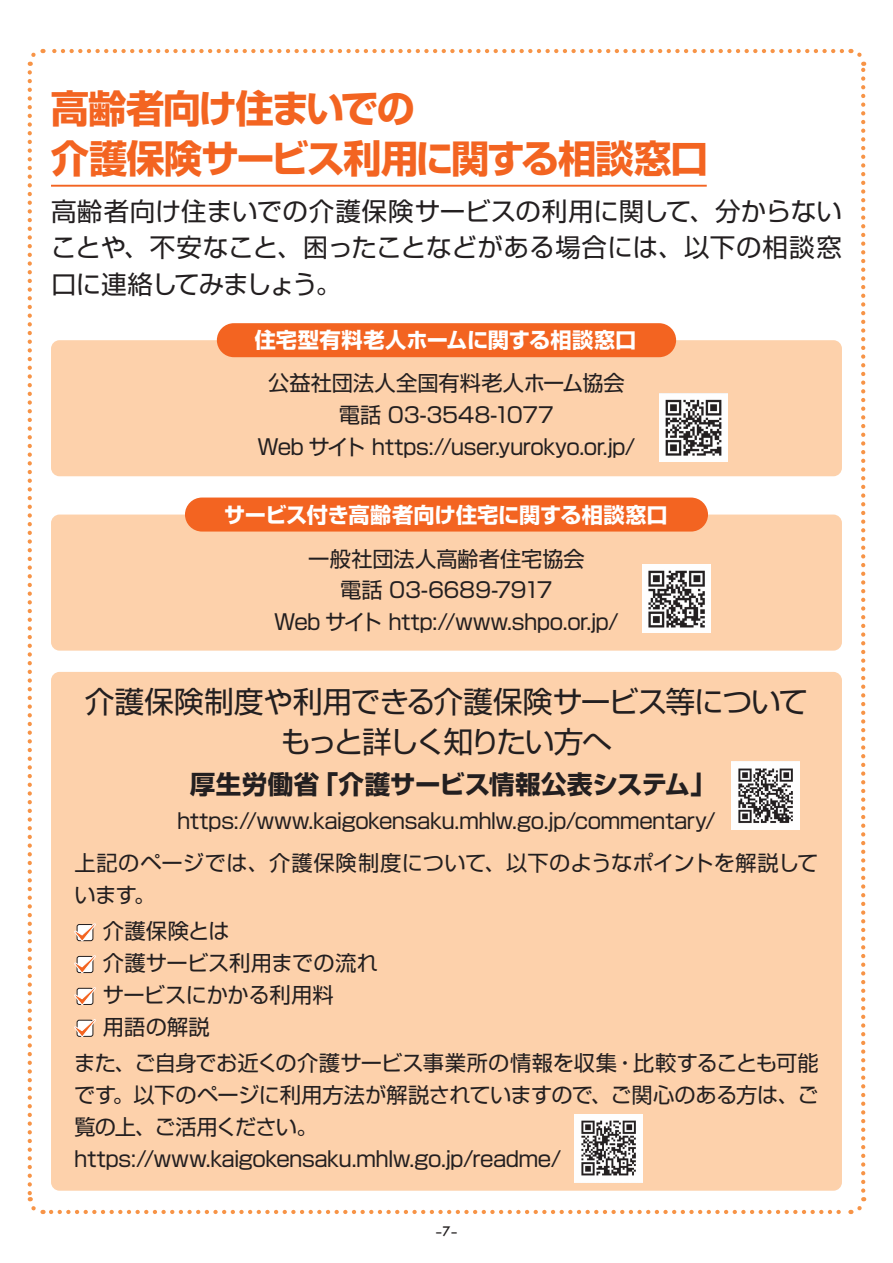
<style>
.page{position:relative;width:893px;height:1263px;background:#fff}
.page>*{position:absolute;margin:0;border:0;box-sizing:border-box;transform-origin:0 0}
.t1{font:700 38.25px/49.9px "Shin Go Pro";letter-spacing:-.045em;color:#f36421}
.t2{font:29.7px/40.3px "Shin Go Pro";letter-spacing:-.04em;color:#231f20;text-align:center}
.t3{font:25.5px/36.2px "Shin Go Pro";letter-spacing:-.01em;color:#231f20;text-align:justify}
.t4{font:700 25.5px "Shin Go Pro";color:#231f20}
.t5{font:21.3px/32px "Shin Go Pro";letter-spacing:-.02em;color:#231f20;text-align:center}
.t6{font:700 21.3px "Shin Go Pro";color:#fff}
.t7{font:21.3px/32px "Shin Go Pro";color:#231f20}
.t8{font:500 12.75px "Futura";color:#231f20}
</style>
<div class="page">
<svg style="left:27px;top:72px;width:17px;height:1143px"></svg>
<svg style="left:51px;top:1197px;width:816px;height:17px"></svg>
<svg style="left:850px;top:48px;width:15px;height:1143px"></svg>
<svg style="left:27px;top:49px;width:815px;height:17px"></svg>
<div style="left:51px;top:514px;width:791px;height:137px;background:#fdd1ab;border-radius:9px"></div>
<div style="left:51px;top:340px;width:791px;height:136px;background:#fdd1ab;border-radius:9px"></div>
<div style="left:185px;top:497px;width:523px;height:34px;background:#f36421;border-radius:17px"></div>
<div style="left:217px;top:323px;width:459px;height:34px;background:#f36421;border-radius:17px"></div>
<hr style="left:51px;top:185px;width:656px;height:2px;background:#f36421">
<div style="left:51px;top:672px;width:791px;height:519px;background:#fdd1ab;border-radius:9px"></div>
<svg style="left:74px;top:923px;width:22px;height:19px"></svg>
<svg style="left:74px;top:955px;width:22px;height:18px"></svg>
<svg style="left:74px;top:987px;width:22px;height:18px"></svg>
<svg style="left:74px;top:1019px;width:22px;height:18px"></svg>
<img style="left:731px;top:761px;width:68px;height:68px">
<img style="left:574px;top:1114px;width:68px;height:68px">
<img style="left:642px;top:565px;width:68px;height:68px">
<img style="left:659px;top:393px;width:68px;height:68px">
<h1 class="t1" style="left:51px;top:79px;width:659px">高齢者向け住まいでの<br>介護保険サービス利用に関する相談窓口</h1>
<p class="t3" style="left:51px;top:190px;width:792px">高齢者向け住まいでの介護保険サービスの利用に関して、分からないことや、不安なこと、困ったことなどがある場合には、以下の相談窓口に連絡してみましょう。</p>
<p class="t6" style="left:255px;top:323px;width:383px">住宅型有料老人ホームに関する相談窓口</p>
<p class="t5" style="left:257px;top:364px;width:380px">公益社団法人全国有料老人ホーム協会電話 03-3548-1077<br>Web サイト https://user.yurokyo.or.jp/</p>
<p class="t6" style="left:224px;top:498px;width:445px">サービス付き高齢者向け住宅に関する相談窓口</p>
<p class="t5" style="left:274px;top:540px;width:346px">一般社団法人高齢者住宅協会<br>電話 03-6689-7917<br>Web サイト http://www.shpo.or.jp/</p>
<h2 class="t2" style="left:85px;top:678px;width:725px">介護保険制度や利用できる介護保険サービス等についてもっと詳しく知りたい方へ</h2>
<p class="t4" style="left:190px;top:764px;width:527px">厚生労働省「介護サービス情報公表システム」</p>
<p class="t5" style="left:74px;top:797px;width:746px;line-height:42.5px">https://www.kaigokensaku.mhlw.go.jp/commentary/<br>上記のページでは、介護保険制度について、以下のようなポイントを解説して</p>
<p class="t5" style="left:103px;top:874px;width:129px;line-height:36.2px;text-align:left;text-indent:-28px">います。<br>介護保険とは</p>
<p class="t7" style="left:103px;top:945px;width:277px">介護サービス利用までの流れサービスにかかる利用料<br>用語の解説</p>
<p class="t5" style="left:74px;top:1044px;width:746px;text-align:left">また、ご自身でお近くの介護サービス事業所の情報を収集・比較することも可能です。以下のページに利用方法が解説されていますので、ご関心のある方は、ご覧の上、ご活用ください。<br>https://www.kaigokensaku.mhlw.go.jp/readme/</p>
<p class="t8" style="left:435px;top:1222px;width:25px">–7–</p>
</div>
